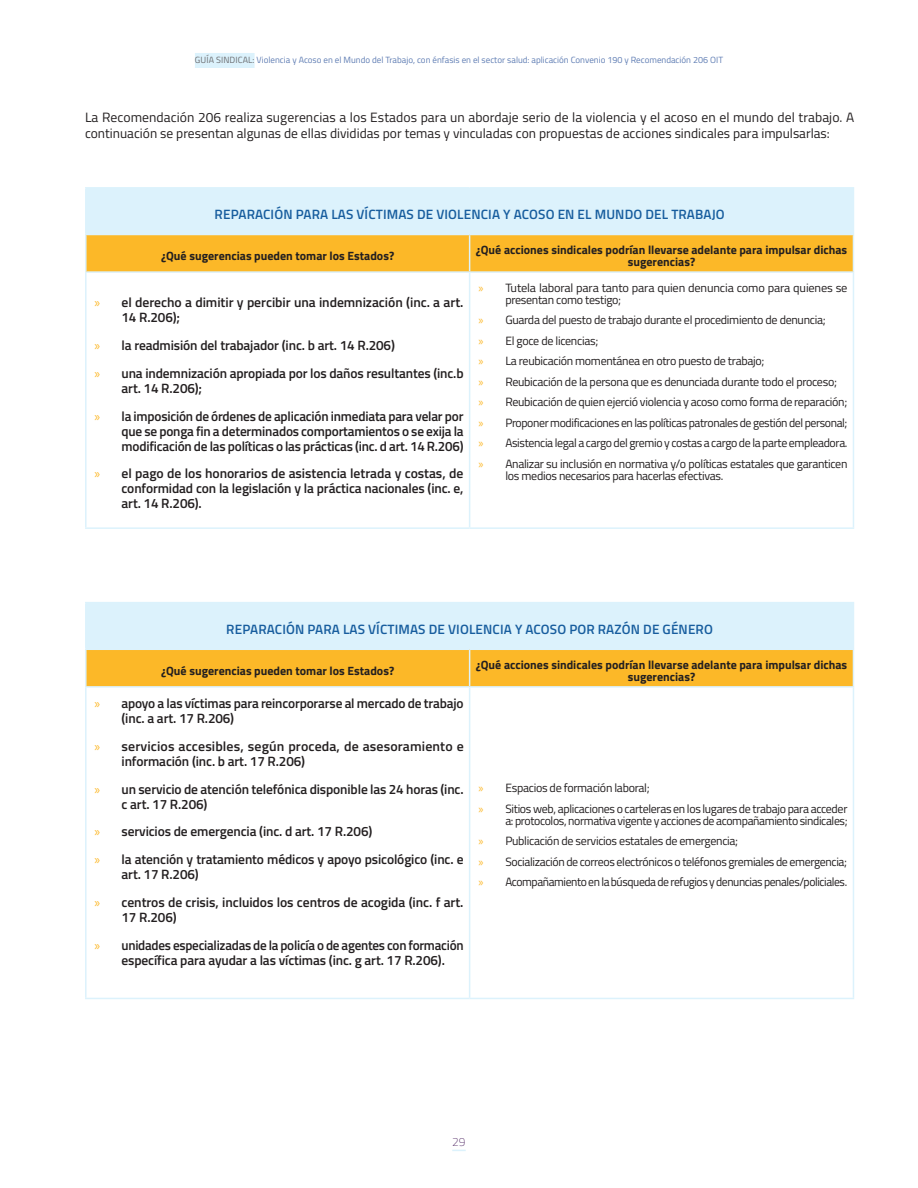
<style>
.page{position:relative;width:918px;height:1188px;background:#fff}
.page>*{position:absolute;margin:0;border:0;box-sizing:border-box;transform-origin:0 0}
.t1{font:600 13.5px/15px "Titillium Web";letter-spacing:-.01em;color:#231f20}
.t2{font:13.5px/16.2px "Titillium Web";color:#231f20}
.t3{font:600 13.5px "Titillium Web";letter-spacing:.01em;color:#175d9e}
.t4{font:600 13.5px/15px "Titillium Web";letter-spacing:.01em;color:#231f20}
.t5{font:12px/20.5px "Titillium Web";letter-spacing:-.025em;color:#231f20}
.t6{font:700 12px/12px "Titillium Web";color:#231f20;text-align:center}
.t7{font:200 12px "Titillium Web";color:#4b215f}
.t8{font:9px "Titillium Web";color:#607eb4}
.s1{color:#6c6d70}
.s2{font-family:"Myriad Pro";font-weight:400;color:#fcb828}
.s3{font-family:"Myriad Pro";color:#fcb828}
</style>
<div class="page">
<svg style="left:452px;top:1150px;width:14px;height:1px"></svg>
<div style="left:195px;top:53px;width:60px;height:15px;background:#dcf2fc"></div>
<div style="left:86px;top:188px;width:767px;height:46px;background:#dcf2fc"></div>
<div style="left:87px;top:235px;width:766px;height:36px;background:#fcb828"></div>
<hr style="left:85px;top:273px;width:2px;height:254px;background:#dcf2fc">
<hr style="left:469px;top:273px;width:1px;height:254px;background:#dcf2fc">
<hr style="left:853px;top:273px;width:1px;height:254px;background:#dcf2fc">
<hr style="left:85px;top:527px;width:385px;height:2px;background:#dcf2fc">
<hr style="left:470px;top:527px;width:384px;height:2px;background:#dcf2fc">
<hr style="left:85px;top:187px;width:385px;height:2px;background:#dcf2fc">
<hr style="left:85px;top:189px;width:2px;height:45px;background:#dcf2fc">
<hr style="left:470px;top:187px;width:384px;height:2px;background:#dcf2fc">
<hr style="left:85px;top:234px;width:385px;height:1px;background:#dcf2fc">
<hr style="left:85px;top:235px;width:2px;height:36px;background:#dcf2fc">
<hr style="left:85px;top:271px;width:385px;height:2px;background:#dcf2fc">
<hr style="left:853px;top:189px;width:1px;height:45px;background:#dcf2fc">
<hr style="left:470px;top:234px;width:384px;height:1px;background:#dcf2fc">
<hr style="left:469px;top:235px;width:1px;height:36px;background:#dcf2fc">
<hr style="left:853px;top:235px;width:1px;height:36px;background:#dcf2fc">
<hr style="left:470px;top:271px;width:384px;height:2px;background:#dcf2fc">
<div style="left:86px;top:603px;width:767px;height:46px;background:#dcf2fc"></div>
<div style="left:87px;top:650px;width:766px;height:36px;background:#fcb828"></div>
<hr style="left:85px;top:688px;width:2px;height:310px;background:#dcf2fc">
<hr style="left:469px;top:688px;width:1px;height:310px;background:#dcf2fc">
<hr style="left:853px;top:688px;width:1px;height:310px;background:#dcf2fc">
<hr style="left:85px;top:998px;width:385px;height:1px;background:#dcf2fc">
<hr style="left:470px;top:998px;width:384px;height:1px;background:#dcf2fc">
<hr style="left:85px;top:602px;width:385px;height:1px;background:#dcf2fc">
<hr style="left:85px;top:603px;width:2px;height:46px;background:#dcf2fc">
<hr style="left:470px;top:602px;width:384px;height:1px;background:#dcf2fc">
<hr style="left:85px;top:649px;width:385px;height:1px;background:#dcf2fc">
<hr style="left:85px;top:650px;width:2px;height:36px;background:#dcf2fc">
<hr style="left:85px;top:686px;width:385px;height:2px;background:#dcf2fc">
<hr style="left:853px;top:603px;width:1px;height:46px;background:#dcf2fc">
<hr style="left:470px;top:649px;width:384px;height:1px;background:#dcf2fc">
<hr style="left:469px;top:650px;width:1px;height:36px;background:#dcf2fc">
<hr style="left:853px;top:650px;width:1px;height:36px;background:#dcf2fc">
<hr style="left:470px;top:686px;width:384px;height:2px;background:#dcf2fc">
<p class="t8" style="left:195px;top:54px;width:530px"><span class="s1">GUÍA SINDICAL:</span> Violencia y Acoso en el Mundo del Trabajo, con énfasis en el sector salud: aplicación Convenio 190 y Recomendación 206 OIT</p>
<p class="t2" style="left:85px;top:108px;width:771px">La Recomendación 206 realiza sugerencias a los Estados para un abordaje serio de la violencia y el acoso en el mundo del trabajo. A continuación se presentan algunas de ellas divididas por temas y vinculadas con propuestas de acciones sindicales para impulsarlas:</p>
<p class="t3" style="left:215px;top:204px;width:512px">REPARACIÓN PARA LAS VÍCTIMAS DE VIOLENCIA Y ACOSO EN EL MUNDO DEL TRABAJO</p>
<p class="t6" style="left:161px;top:249px;width:235px">¿Qué sugerencias pueden tomar los Estados?</p>
<p class="t6" style="left:476px;top:243px;width:373px">¿Qué acciones sindicales podrían llevarse adelante para impulsar dichas sugerencias?</p>
<p class="t1" style="left:122px;top:294px;width:343px;text-indent:-27px"><span class="s2">»</span> el derecho a dimitir y percibir una indemnización (inc. a art.<br>14 R.206);</p>
<p class="t1" style="left:95px;top:331px;width:371px;line-height:27.8px"><span class="s2">»</span> la readmisión del trabajador (inc. b art. 14 R.206)<br><span class="s2">»</span> una indemnización apropiada por los daños resultantes (inc.b</p>
<p class="t1" style="left:95px;top:373px;width:370px;line-height:27.8px;text-indent:27px">art. 14 R.206);<br><span class="s2">»</span> la imposición de órdenes de aplicación inmediata para velar por</p>
<p class="t1" style="left:122px;top:423px;width:344px">que se ponga fin a determinados comportamientos o se exija la modificación de las políticas o las prácticas (inc. d art. 14 R.206)</p>
<p class="t1" style="left:122px;top:465px;width:344px;text-align:justify;text-indent:-27px"><span class="s2">»</span> el pago de los honorarios de asistencia letrada y costas, de conformidad con la legislación y la práctica nacionales (inc. e, art. 14 R.206).</p>
<p class="t5" style="left:505px;top:281px;width:344px;line-height:12px;text-indent:-27px"><span class="s3">»</span> Tutela laboral para tanto para quien denuncia como para quienes se presentan como testigo;</p>
<p class="t5" style="left:478px;top:309px;width:371px"><span class="s3">»</span> Guarda del puesto de trabajo durante el procedimiento de denuncia;<br><span class="s3">»</span> El goce de licencias;<br><span class="s3">»</span> La reubicación momentánea en otro puesto de trabajo;<br><span class="s3">»</span> Reubicación de la persona que es denunciada durante todo el proceso;<br><span class="s3">»</span> Reubicación de quien ejerció violencia y acoso como forma de reparación; <span class="s3">»</span> Proponer modificaciones en las políticas patronales de gestión del personal; <span class="s3">»</span> Asistencia legal a cargo del gremio y costas a cargo de la parte empleadora. <span class="s3">»</span> Analizar su inclusión en normativa y/o políticas estatales que garanticen</p>
<p class="t5" style="left:505px;top:465px;width:219px">los medios necesarios para hacerlas efectivas.</p>
<p class="t3" style="left:226px;top:619px;width:488px">REPARACIÓN PARA LAS VÍCTIMAS DE VIOLENCIA Y ACOSO POR RAZÓN DE GÉNERO</p>
<p class="t6" style="left:161px;top:664px;width:235px">¿Qué sugerencias pueden tomar los Estados?</p>
<p class="t6" style="left:476px;top:658px;width:373px">¿Qué acciones sindicales podrían llevarse adelante para impulsar dichas sugerencias?</p>
<p class="t1" style="left:122px;top:695px;width:343px;text-indent:-27px"><span class="s2">»</span> apoyo a las víctimas para reincorporarse al mercado de trabajo (inc. a art. 17 R.206)</p>
<p class="t4" style="left:122px;top:738px;width:344px;text-indent:-27px"><span class="s2">»</span> servicios accesibles, según proceda, de asesoramiento e información (inc. b art. 17 R.206)</p>
<p class="t1" style="left:122px;top:781px;width:344px;text-indent:-27px"><span class="s2">»</span> un servicio de atención telefónica disponible las 24 horas (inc. c art. 17 R.206)</p>
<p class="t1" style="left:95px;top:817px;width:371px;line-height:27.8px"><span class="s2">»</span> servicios de emergencia (inc. d art. 17 R.206)<br><span class="s2">»</span> la atención y tratamiento médicos y apoyo psicológico (inc. e</p>
<p class="t1" style="left:95px;top:860px;width:370px;line-height:27.8px;text-indent:27px">art. 17 R.206)<br><span class="s2">»</span> centros de crisis, incluidos los centros de acogida (inc. f art.</p>
<p class="t1" style="left:95px;top:903px;width:371px;line-height:27.8px;text-indent:27px">17 R.206)<br><span class="s2">»</span> unidades especializadas de la policía o de agentes con formación</p>
<p class="t1" style="left:122px;top:952px;width:325px">específica para ayudar a las víctimas (inc. g art. 17 R.206).</p>
<p class="t5" style="left:478px;top:777px;width:371px"><span class="s3">»</span> Espacios de formación laboral;<br><span class="s3">»</span> Sitios web, aplicaciones o carteleras en los lugares de trabajo para acceder</p>
<p class="t5" style="left:478px;top:810px;width:371px;text-indent:27px">a: protocolos, normativa vigente y acciones de acompañamiento sindicales; <span class="s3">»</span> Publicación de servicios estatales de emergencia;<br><span class="s3">»</span> Socialización de correos electrónicos o teléfonos gremiales de emergencia; <span class="s3">»</span> Acompañamiento en la búsqueda de refugios y denuncias penales/policiales.</p>
<p class="t7" style="left:452px;top:1133px;width:15px">29</p>
</div>
